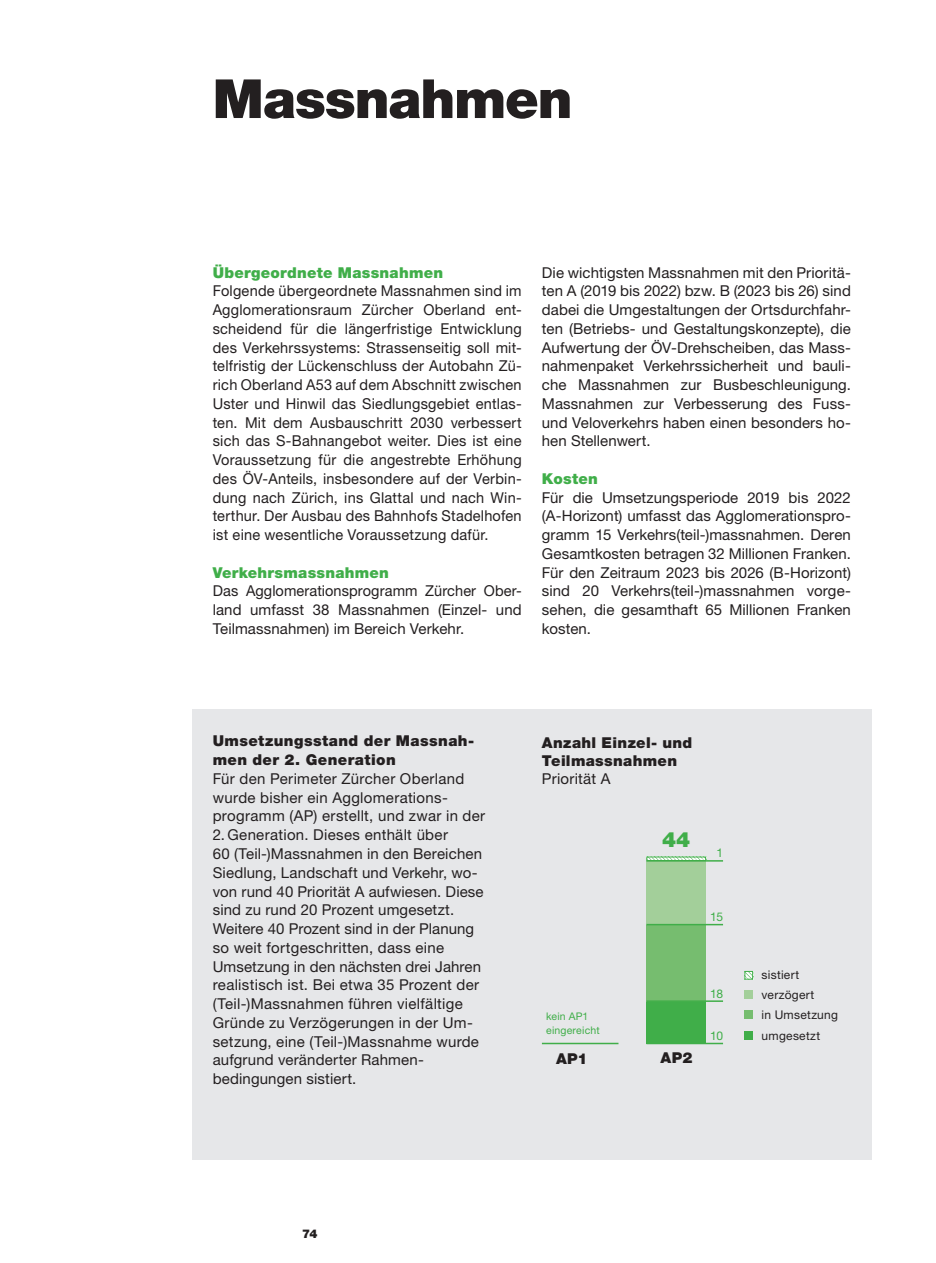
<style>
.page{position:relative;width:936px;height:1263px;background:#fff}
.page>*{position:absolute;margin:0;border:0;box-sizing:border-box;transform-origin:0 0}
.t1{font:900 54px "Helvetica Neue";letter-spacing:-.02em;color:#231f20}
.t2{font:900 21px "Helvetica Neue";color:#40ae49}
.t3{font:15px/18.8px "Helvetica Neue";letter-spacing:.01em;color:#231f20;text-align:justify}
.t4{font:900 15px/18.8px "Helvetica Neue";letter-spacing:.025em;color:#231f20}
.t5{font:900 15px "Helvetica Neue";letter-spacing:.015em;color:#40ae49}
.t6{font:12px/19.6px "Helvetica Neue";letter-spacing:.025em;color:#231f20}
.t7{font:12px "Helvetica Neue";color:#40ae49}
.t8{font:900 12px "Helvetica Neue";color:#231f20}
.t9{font:10.5px/13.5px "Helvetica Neue";letter-spacing:.02em;color:#40ae49}
</style>
<div class="page">
<div style="left:192px;top:709px;width:680px;height:450px;background:#e6e7e9"></div>
<div style="left:646px;top:1002px;width:60px;height:42px;background:#40ae49"></div>
<div style="left:646px;top:925px;width:60px;height:77px;background:#76bd6f"></div>
<div style="left:646px;top:861px;width:60px;height:64px;background:#a3cf9a"></div>
<hr style="left:646px;top:860px;width:77px;height:2px;background:#40ae49">
<hr style="left:646px;top:924px;width:77px;height:1px;background:#40ae49">
<hr style="left:646px;top:1000px;width:77px;height:2px;background:#40ae49">
<hr style="left:646px;top:1043px;width:77px;height:1px;background:#40ae49">
<hr style="left:542px;top:1043px;width:76px;height:1px;background:#40ae49">
<div style="left:744px;top:990px;width:9px;height:9px;background:#a3cf9a"></div>
<div style="left:744px;top:1010px;width:9px;height:9px;background:#76bd6f"></div>
<div style="left:744px;top:1031px;width:9px;height:9px;background:#40ae49"></div>
<svg style="left:746px;top:973px;width:5px;height:4px"></svg>
<div style="left:744px;top:971px;width:9px;height:8px;border:1px solid #40ae49"></div>
<h1 class="t1" style="left:213px;top:67px;width:361px">Massnahmen</h1>
<p class="t5" style="left:213px;top:263px;width:232px">Übergeordnete Massnahmen</p>
<p class="t3" style="left:213px;top:281px;width:310px">Folgende übergeordnete Massnahmen sind im Agglomerationsraum Zürcher Oberland ent&shy;scheidend für die längerfristige Entwicklung des Verkehrssystems: Strassenseitig soll mit&shy;telfristig der Lückenschluss der Autobahn Zü&shy;rich Oberland A53 auf dem Abschnitt zwischen Uster und Hinwil das Siedlungsgebiet entlas&shy;ten. Mit dem Ausbauschritt 2030 verbessert sich das S-Bahnangebot weiter. Dies ist eine Voraussetzung für die angestrebte Erhöhung des ÖV-Anteils, insbesondere auf der Verbin&shy;dung nach Zürich, ins Glattal und nach Win&shy;terthur. Der Ausbau des Bahnhofs Stadelhofen ist eine wesentliche Voraussetzung dafür.</p>
<p class="t5" style="left:213px;top:563px;width:178px">Verkehrsmassnahmen</p>
<p class="t3" style="left:213px;top:581px;width:310px">Das Agglomerationsprogramm Zürcher Ober&shy;land umfasst 38 Massnahmen (Einzel- und Teilmassnahmen) im Bereich Verkehr.</p>
<p class="t3" style="left:542px;top:263px;width:310px">Die wichtigsten Massnahmen mit den Prioritä&shy;ten A (2019 bis 2022) bzw. B (2023 bis 26) sind dabei die Umgestaltungen der Ortsdurchfahr&shy;ten (Betriebs- und Gestaltungskonzepte), die Aufwertung der ÖV-Drehscheiben, das Mass&shy;nahmenpaket Verkehrssicherheit und bauli&shy;che Massnahmen zur Busbeschleunigung.<br>Massnahmen zur Verbesserung des Fuss&shy;und Veloverkehrs haben einen besonders ho&shy;hen Stellenwert.</p>
<p class="t5" style="left:542px;top:470px;width:57px">Kosten</p>
<p class="t3" style="left:542px;top:488px;width:310px">Für die Umsetzungsperiode 2019 bis 2022 (A-Horizont) umfasst das Agglomerationspro&shy;gramm 15 Verkehrs(teil-)massnahmen. Deren Gesamtkosten betragen 32 Millionen Franken.<br>Für den Zeitraum 2023 bis 2026 (B-Horizont) sind 20 Verkehrs(teil-)massnahmen vorge&shy;sehen, die gesamthaft 65 Millionen Franken kosten.</p>
<p class="t4" style="left:213px;top:732px;width:263px">Umsetzungsstand der Massnah&shy;men der 2. Generation</p>
<p class="t3" style="left:213px;top:769px;width:274px;text-align:left">Für den Perimeter Zürcher Oberland wurde bisher ein Agglomerations&shy;programm (AP) erstellt, und zwar in der</p>
<p class="t3" style="left:213px;top:825px;width:272px;text-align:left">2. Generation. Dieses enthält über<br>60 (Teil-)Massnahmen in den Bereichen Siedlung, Landschaft und Verkehr, wo&shy;von rund 40 Priorität A aufwiesen. Diese sind zu rund 20 Prozent umgesetzt.<br>Weitere 40 Prozent sind in der Planung so weit fortgeschritten, dass eine Umsetzung in den nächsten drei Jahren realistisch ist. Bei etwa 35 Prozent der (Teil-)Massnahmen führen vielfältige Gründe zu Verzögerungen in der Um&shy;setzung, eine (Teil-)Massnahme wurde aufgrund veränderter Rahmen&shy;bedingungen sistiert.</p>
<p class="t4" style="left:542px;top:734px;width:152px;line-height:18px">Anzahl Einzel- und<br>Teilmassnahmen</p>
<p class="t3" style="left:542px;top:769px;width:70px">Priorität A</p>
<h2 class="t2" style="left:662px;top:826px;width:29px">44</h2>
<p class="t7" style="left:716px;top:846px;width:8px">1</p>
<p class="t7" style="left:710px;top:910px;width:14px">15</p>
<p class="t9" style="left:546px;top:1009px;width:55px">kein AP1 eingereicht</p>
<p class="t4" style="left:556px;top:1049px;width:33px">AP1</p>
<p class="t4" style="left:660px;top:1048px;width:33px">AP2</p>
<p class="t7" style="left:710px;top:986px;width:14px">18</p>
<p class="t7" style="left:710px;top:1028px;width:15px">10</p>
<p class="t6" style="left:761px;top:965px;width:78px">sistiert verzögert<br>in Umsetzung</p>
<p class="t6" style="left:761px;top:1026px;width:60px">umgesetzt</p>
<p class="t8" style="left:302px;top:1226px;width:17px">74</p>
</div>
